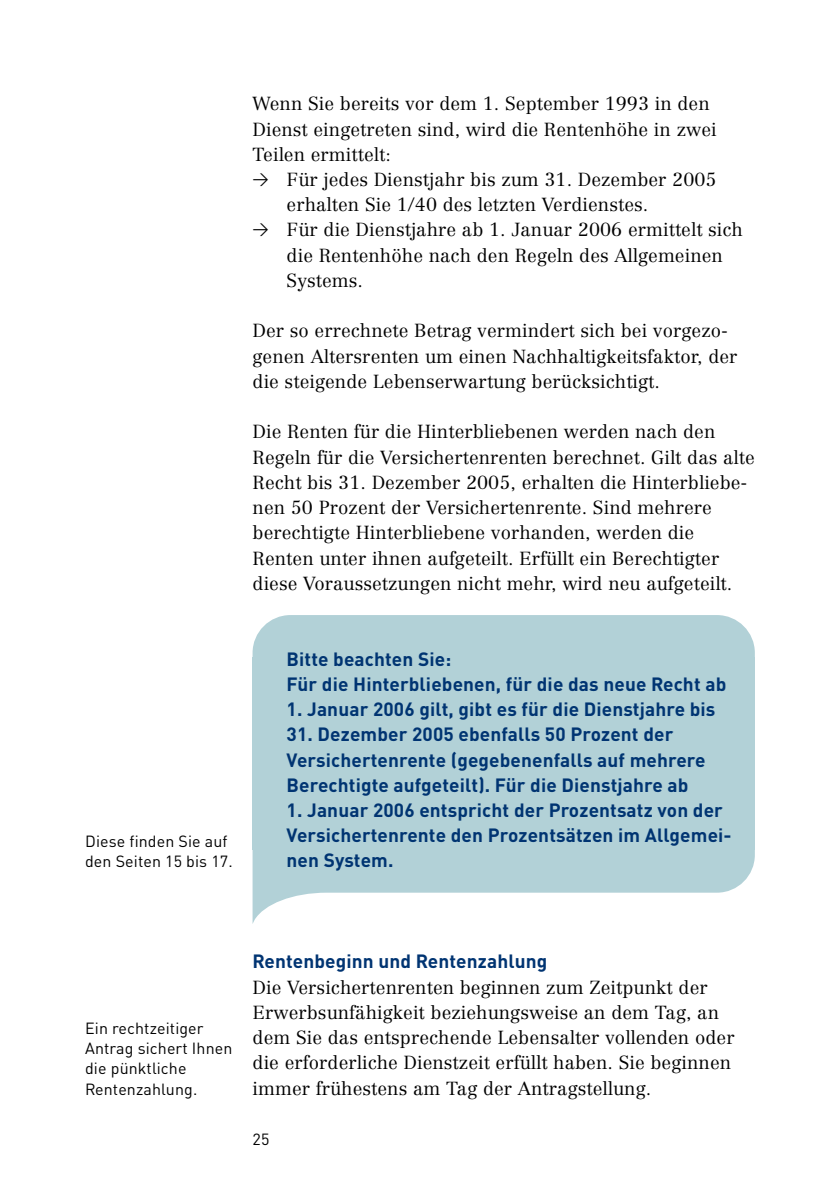
<style>
.page{position:relative;width:840px;height:1191px;background:#fff}
.page>*{position:absolute;margin:0;border:0;box-sizing:border-box;transform-origin:0 0}
.t1{font:700 19px/25.2px "DIN Pro";letter-spacing:.005em;color:#003472}
.t2{font:300 18.6px/25.2px "Centennial LT Pro";letter-spacing:.005em;color:#000}
.t3{font:16px/20.2px "DIN Pro";letter-spacing:.005em;color:#000}
.s1{font-family:"DIN Regular Alternate";font-weight:400;font-size:16px}
</style>
<div class="page">
<svg style="left:252px;top:849px;width:502px;height:75px;fill:#b2d1d7"></svg>
<div style="left:252px;top:615px;width:502px;height:42px;background:#b2d1d7"></div>
<div style="left:252px;top:657px;width:502px;height:192px;background:#b2d1d7"></div>
<p class="t2" style="left:252px;top:91px;width:465px">Wenn Sie bereits vor dem 1. September 1993 in den<br>Dienst eingetreten sind, wird die Rentenhöhe in zwei<br>Teilen ermittelt:</p>
<p class="t2" style="left:286px;top:167px;width:431px;text-indent:-34px"><span class="s1">&gt;</span> Für jedes Dienstjahr bis zum 31. Dezember 2005 erhalten Sie 1/40 des letzten Verdienstes.</p>
<p class="t2" style="left:286px;top:217px;width:457px;text-indent:-34px"><span class="s1">&gt;</span> Für die Dienstjahre ab 1. Januar 2006 ermittelt sich die Rentenhöhe nach den Regeln des Allgemeinen<br>Systems.</p>
<p class="t2" style="left:252px;top:318px;width:486px">Der so errechnete Betrag vermindert sich bei vorgezo&shy;genen Altersrenten um einen Nachhaltigkeitsfaktor, der die steigende Lebenserwartung berücksichtigt.</p>
<p class="t2" style="left:252px;top:419px;width:503px">Die Renten für die Hinterbliebenen werden nach den Regeln für die Versichertenrenten berechnet. Gilt das alte Recht bis 31. Dezember 2005, erhalten die Hinterbliebe&shy;nen 50 Prozent der Versichertenrente. Sind mehrere berechtigte Hinterbliebene vorhanden, werden die Renten unter ihnen aufgeteilt. Erfüllt ein Berechtigter diese Voraussetzungen nicht mehr, wird neu aufgeteilt.</p>
<p class="t3" style="left:85px;top:829px;width:149px">Diese finden Sie auf den Seiten 15 bis 17.</p>
<h3 class="t1" style="left:286px;top:644px;width:166px">Bitte beachten Sie:</h3>
<p class="t1" style="left:286px;top:669px;width:441px">Für die Hinterbliebenen, für die das neue Recht ab</p>
<p class="t1" style="left:286px;top:694px;width:430px">1. Januar 2006 gilt, gibt es für die Dienstjahre bis</p>
<p class="t1" style="left:286px;top:719px;width:420px">31. Dezember 2005 ebenfalls 50 Prozent der<br>Versichertenrente (gegebenenfalls auf mehrere<br>Berechtigte aufgeteilt). Für die Dienstjahre ab</p>
<p class="t1" style="left:286px;top:795px;width:446px">1. Januar 2006 entspricht der Prozentsatz von der<br>Versichertenrente den Prozentsätzen im Allgemei&shy;nen System.</p>
<p class="t3" style="left:85px;top:1016px;width:149px">Ein rechtzeitiger<br>Antrag sichert Ihnen die pünktliche<br>Rentenzahlung.</p>
<h3 class="t1" style="left:252px;top:946px;width:296px">Rentenbeginn und Rentenzahlung</h3>
<p class="t2" style="left:252px;top:974px;width:483px">Die Versichertenrenten beginnen zum Zeitpunkt der Erwerbsunfähigkeit beziehungsweise an dem Tag, an dem Sie das entsprechende Lebensalter vollenden oder die erforderliche Dienstzeit erfüllt haben. Sie beginnen immer frühestens am Tag der Antragstellung.</p>
<p class="t3" style="left:252px;top:1127px;width:18px">25</p>
</div>
